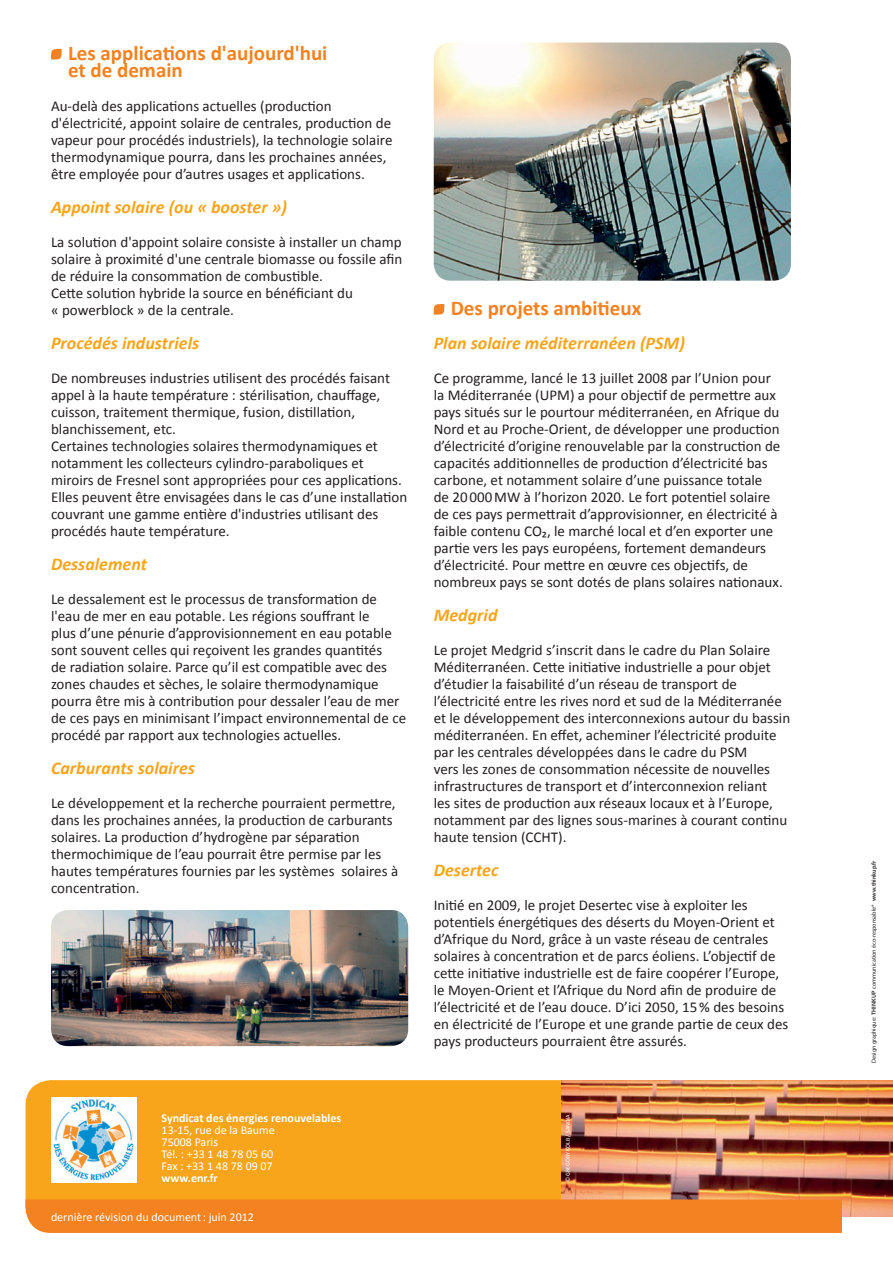
<style>
.page{position:relative;width:893px;height:1263px;background:#fff}
.page>*{position:absolute;margin:0;border:0;box-sizing:border-box;transform-origin:0 0}
.t1{font:700 21px/17px "Calibri";color:#f58220}
.t2{font:italic 700 18px "Calibri";color:#f9a51b}
.t3{font:15px/17px "Calibri";color:#231f20}
.t4{font:12px/12px "Calibri";color:#fff}
.t5{font:700 12px "Calibri";color:#fff}
.t6{font:6px "Myriad Pro";color:#231f20}
.t7{font:6px "Calibri";color:#fff}
.s1{font-weight:600}
</style>
<div class="page">
<div style="left:26px;top:1080px;width:535px;height:119px;background:#f9a51b"></div>
<div style="left:51px;top:1097px;width:85px;height:85px;background:#fff"></div>
<img style="left:53px;top:1099px;width:81px;height:81px">
<img style="left:561px;top:1080px;width:332px;height:136px">
<div style="left:26px;top:1199px;width:816px;height:34px;background:#f58220"></div>
<svg style="left:51px;top:49px;width:11px;height:11px"></svg>
<svg style="left:434px;top:304px;width:10px;height:11px"></svg>
<img style="left:434px;top:43px;width:357px;height:238px">
<img style="left:51px;top:910px;width:357px;height:136px">
<h1 class="t1" style="left:68px;top:43px;width:261px">Les applications d'aujourd'hui et de demain</h1>
<p class="t3" style="left:51px;top:96px;width:343px">Au-delà des applications actuelles (production d'électricité, appoint solaire de centrales, production de vapeur pour procédés industriels), la technologie solaire thermodynamique pourra, dans les prochaines années, être employée pour d’autres usages et applications.</p>
<p class="t2" style="left:51px;top:195px;width:238px">Appoint solaire (ou « booster »)</p>
<p class="t3" style="left:51px;top:232px;width:353px">La solution d'appoint solaire consiste à installer un champ solaire à proximité d'une centrale biomasse ou fossile afin de réduire la consommation de combustible.<br>Cette solution hybride la source en bénéficiant du<br>« powerblock » de la centrale.</p>
<p class="t2" style="left:51px;top:332px;width:150px">Procédés industriels</p>
<p class="t3" style="left:51px;top:369px;width:358px">De nombreuses industries utilisent des procédés faisant appel à la haute température : stérilisation, chauffage, cuisson, traitement thermique, fusion, distillation, blanchissement, etc.<br>Certaines technologies solaires thermodynamiques et notamment les collecteurs cylindro-paraboliques et miroirs de Fresnel sont appropriées pour ces applications.<br>Elles peuvent être envisagées dans le cas d’une installation couvrant une gamme entière d'industries utilisant des procédés haute température.</p>
<p class="t2" style="left:51px;top:553px;width:98px">Dessalement</p>
<p class="t3" style="left:51px;top:590px;width:357px">Le dessalement est le processus de transformation de l'eau de mer en eau potable. Les régions souffrant le<br>plus d’une pénurie d’approvisionnement en eau potable sont souvent celles qui reçoivent les grandes quantités<br>de radiation solaire. Parce qu’il est compatible avec des zones chaudes et sèches, le solaire thermodynamique pourra être mis à contribution pour dessaler l’eau de mer de ces pays en minimisant l’impact environnemental de ce procédé par rapport aux technologies actuelles.</p>
<p class="t2" style="left:51px;top:757px;width:145px">Carburants solaires</p>
<p class="t3" style="left:51px;top:794px;width:349px">Le développement et la recherche pourraient permettre, dans les prochaines années, la production de carburants solaires. La production d’hydrogène par séparation thermochimique de l’eau pourrait être permise par les hautes températures fournies par les systèmes solaires à concentration.</p>
<p class="t5" style="left:162px;top:1111px;width:181px">Syndicat des énergies renouvelables</p>
<p class="t4" style="left:162px;top:1123px;width:115px">13-15, rue de la Baume<br>75008 Paris<br>Tél. : +33 1 48 78 05 60<br>Fax : +33 1 48 78 09 07</p>
<p class="t5" style="left:162px;top:1171px;width:58px">www.enr.fr</p>
<p class="t4" style="left:51px;top:1210px;width:204px">dernière révision du document: juin 2012</p>
<h1 class="t1" style="left:451px;top:298px;width:192px">Des projets ambitieux</h1>
<p class="t2" style="left:434px;top:332px;width:253px">Plan solaire méditerranéen (PSM)</p>
<p class="t3" style="left:434px;top:369px;width:351px">Ce programme, lancé le 13 juillet 2008 par l’Union pour la Méditerranée (UPM ) a pour objectif de permettre aux pays situés sur le pourtour méditerranéen, en Afrique du Nord et au Proche-Orient, de développer une production d’électricité d’origine renouvelable par la construction de capacités additionnelles de production d’électricité bas carbone, et notamment solaire d’une puissance totale<br>de 20000 MW à l’horizon 2020. Le fort potentiel solaire de ces pays permettrait d’approvisionner, en électricité à faible contenu CO₂, le marché local et d’en exporter une partie vers les pays européens, fortement demandeurs d’électricité. Pour mettre en œuvre ces objectifs, de nombreux pays se sont dotés de plans solaires nationaux.</p>
<p class="t2" style="left:434px;top:604px;width:65px">Medgrid</p>
<p class="t3" style="left:434px;top:641px;width:358px">Le projet Medgrid s’inscrit dans le cadre du Plan Solaire Méditerranéen. Cette initiative industrielle a pour objet d’étudier la faisabilité d’un réseau de transport de l’électricité entre les rives nord et sud de la M éditerranée et le développement des interconnexions autour du bassin méditerranéen. En effet, acheminer l’électricité produite par les centrales développées dans le cadre du PSM<br>vers les zones de consommation nécessite de nouvelles infrastructures de transport et d’interconnexion reliant<br>les sites de production aux réseaux locaux et à l’Europe, notamment par des lignes sous-marines à courant continu haute tension (CCHT).</p>
<p class="t2" style="left:434px;top:859px;width:66px">Desertec</p>
<p class="t3" style="left:434px;top:896px;width:356px">Initié en 2009, le projet Desertec vise à exploiter les potentiels énergétiques des déserts du Moyen-Orient et d’Afrique du Nord, grâce à un vaste réseau de centrales solaires à concentration et de parcs éoliens. L’objectif de cette initiative industrielle est de faire coopérer l’Europe, le Moyen-Orient et l’Afrique du Nord afin de produire de l’électricité et de l’eau douce. D’ici 2050, 15% des besoins en électricité de l’Europe et une grande partie de ceux des pays producteurs pourraient être assurés.</p>
<p class="t7" style="left:564px;top:1182px;width:69px;rotate:-90deg">© Gregory Kolb / Sandia</p>
<p class="t6" style="left:870px;top:1063px;width:204px;rotate:-90deg">Design graphique: <span class="s1">THINK UP</span> communication éco-responsable® <span class="s1">www.thinkup.fr</span></p>
</div>
